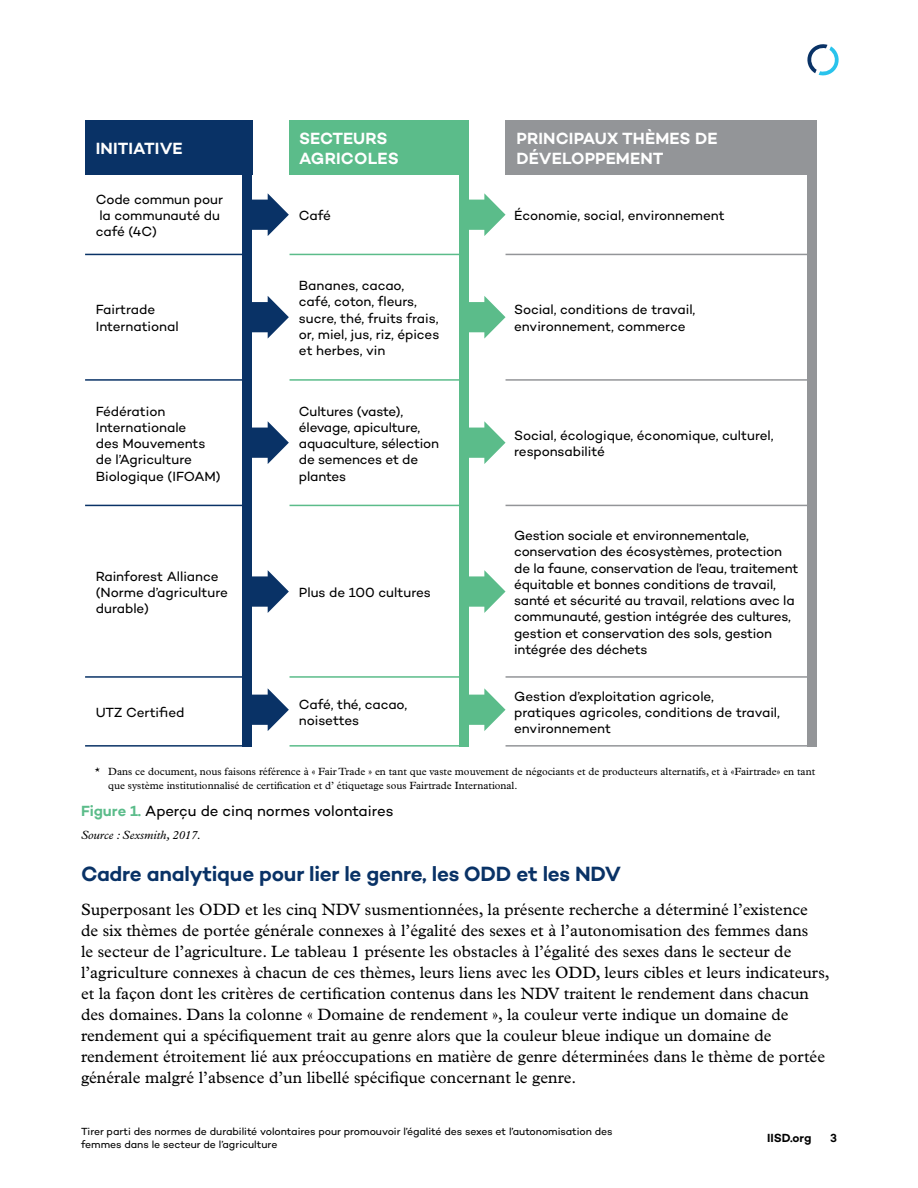
<style>
.page{position:relative;width:918px;height:1188px;background:#fff}
.page>*{position:absolute;margin:0;border:0;box-sizing:border-box;transform-origin:0 0}
.t1{font:600 21px "Campton";letter-spacing:-.015em;color:#093266}
.t2{font:16.5px/21px "Plantin MT Pro";color:#000}
.t3{font:600 16.5px/19.5px "Campton";letter-spacing:.005em;color:#fff}
.t4{font:15px "Campton";letter-spacing:-.005em;color:#000}
.t5{font:13.5px/16.2px "Campton";letter-spacing:-.01em;color:#000}
.t6{font:italic 12px "Plantin MT Pro";color:#000}
.t7{font:600 12px "Campton";letter-spacing:-.005em;color:#000}
.t8{font:10.5px/13.5px "Plantin MT Pro";color:#000}
.t9{font:10.5px/13.5px "Campton";letter-spacing:-.005em;color:#000}
.s1{font-weight:600;color:#5bbc8a}
</style>
<div class="page">
<svg style="left:807px;top:44px;width:32px;height:32px"></svg>
<div style="left:85px;top:120px;width:167px;height:54px;background:#093266"></div>
<div style="left:242px;top:120px;width:10px;height:627px;background:#093266"></div>
<div style="left:459px;top:120px;width:10px;height:627px;background:#5bbc8a"></div>
<div style="left:807px;top:120px;width:10px;height:627px;background:#939598"></div>
<div style="left:289px;top:120px;width:180px;height:54px;background:#5bbc8a"></div>
<div style="left:506px;top:120px;width:311px;height:54px;background:#939598"></div>
<svg style="left:469px;top:193px;width:37px;height:43px"></svg>
<svg style="left:469px;top:688px;width:37px;height:43px"></svg>
<svg style="left:469px;top:296px;width:37px;height:43px"></svg>
<svg style="left:469px;top:421px;width:37px;height:43px"></svg>
<svg style="left:469px;top:570px;width:37px;height:43px"></svg>
<svg style="left:252px;top:193px;width:37px;height:43px"></svg>
<svg style="left:252px;top:688px;width:37px;height:43px"></svg>
<svg style="left:252px;top:296px;width:37px;height:43px"></svg>
<svg style="left:252px;top:421px;width:37px;height:43px"></svg>
<svg style="left:252px;top:570px;width:37px;height:43px"></svg>
<hr style="left:85px;top:254px;width:162px;height:1px;background:#093266">
<hr style="left:85px;top:745px;width:162px;height:2px;background:#093266">
<hr style="left:85px;top:379px;width:162px;height:2px;background:#093266">
<hr style="left:85px;top:505px;width:162px;height:1px;background:#093266">
<hr style="left:85px;top:676px;width:162px;height:2px;background:#093266">
<hr style="left:290px;top:254px;width:174px;height:1px;background:#5bbc8a">
<hr style="left:290px;top:745px;width:174px;height:2px;background:#5bbc8a">
<hr style="left:290px;top:379px;width:174px;height:2px;background:#5bbc8a">
<hr style="left:290px;top:505px;width:174px;height:1px;background:#5bbc8a">
<hr style="left:290px;top:676px;width:174px;height:2px;background:#5bbc8a">
<hr style="left:506px;top:254px;width:306px;height:1px;background:#939598">
<hr style="left:506px;top:745px;width:306px;height:2px;background:#939598">
<hr style="left:506px;top:379px;width:306px;height:2px;background:#939598">
<hr style="left:506px;top:505px;width:306px;height:1px;background:#939598">
<hr style="left:506px;top:676px;width:306px;height:2px;background:#939598">
<p class="t3" style="left:96px;top:138px;width:88px">INITIATIVE</p>
<p class="t3" style="left:299px;top:128px;width:101px">SECTEURS<br>AGRICOLES</p>
<p class="t3" style="left:517px;top:128px;width:203px">PRINCIPAUX THÈMES DE<br>DÉVELOPPEMENT</p>
<p class="t5" style="left:96px;top:191px;width:129px">Code commun pour la communauté du café (4C)</p>
<p class="t5" style="left:96px;top:301px;width:84px">Fairtrade<br>International</p>
<p class="t5" style="left:96px;top:403px;width:127px">Fédération<br>Internationale<br>des Mouvements de l’Agriculture<br>Biologique (IFOAM)</p>
<p class="t5" style="left:96px;top:568px;width:134px">Rainforest Alliance (Norme d’agriculture durable)</p>
<p class="t5" style="left:96px;top:704px;width:90px">UTZ Certified</p>
<p class="t5" style="left:299px;top:207px;width:34px">Café</p>
<p class="t5" style="left:299px;top:277px;width:142px">Bananes, cacao,<br>café, coton, fleurs, sucre, thé, fruits frais, or, miel, jus, riz, épices et herbes, vin</p>
<p class="t5" style="left:299px;top:403px;width:142px">Cultures (vaste), élevage, apiculture, aquaculture, sélection de semences et de plantes</p>
<p class="t5" style="left:299px;top:584px;width:134px">Plus de 100 cultures</p>
<p class="t5" style="left:299px;top:696px;width:110px">Café, thé, cacao, noisettes</p>
<p class="t5" style="left:514px;top:207px;width:212px">Économie, social, environnement</p>
<p class="t5" style="left:514px;top:301px;width:183px">Social, conditions de travail, environnement, commerce</p>
<p class="t5" style="left:514px;top:427px;width:261px">Social, écologique, économique, culturel, responsabilité</p>
<p class="t5" style="left:514px;top:527px;width:286px">Gestion sociale et environnementale, conservation des écosystèmes, protection de la faune, conservation de l’eau, traitement équitable et bonnes conditions de travail, santé et sécurité au travail, relations avec la communauté, gestion intégrée des cultures, gestion et conservation des sols, gestion intégrée des déchets</p>
<p class="t5" style="left:514px;top:688px;width:267px">Gestion d’exploitation agricole,<br>pratiques agricoles, conditions de travail, environnement</p>
<p class="t8" style="left:108px;top:765px;width:709px;text-indent:-14px">* Dans ce document, nous faisons référence à « Fair Trade » en tant que vaste mouvement de négociants et de producteurs alternatifs, et à «Fairtrade» en tant que système institutionnalisé de certification et d’ étiquetage sous Fairtrade International.</p>
<p class="t4" style="left:81px;top:802px;width:314px"><span class="s1">Figure 1.</span> Aperçu de cinq normes volontaires</p>
<p class="t6" style="left:81px;top:828px;width:122px">Source : Sexsmith, 2017.</p>
<h1 class="t1" style="left:81px;top:860px;width:542px">Cadre analytique pour lier le genre, les ODD et les NDV</h1>
<p class="t2" style="left:81px;top:899px;width:750px">Superposant les ODD et les cinq NDV susmentionnées, la présente recherche a déterminé l’existence<br>de six thèmes de portée générale connexes à l’égalité des sexes et à l’autonomisation des femmes dans<br>le secteur de l’agriculture. Le tableau 1 présente les obstacles à l’égalité des sexes dans le secteur de l’agriculture connexes à chacun de ces thèmes, leurs liens avec les ODD, leurs cibles et leurs indicateurs, et la façon dont les critères de certification contenus dans les NDV traitent le rendement dans chacun des domaines. Dans la colonne « Domaine de rendement », la couleur verte indique un domaine de rendement qui a spécifiquement trait au genre alors que la couleur bleue indique un domaine de rendement étroitement lié aux préoccupations en matière de genre déterminées dans le thème de portée générale malgré l’absence d’un libellé spécifique concernant le genre.</p>
<p class="t9" style="left:81px;top:1124px;width:533px">Tirer parti des normes de durabilité volontaires pour promouvoir l’égalité des sexes et l’autonomisation des femmes dans le secteur de l’agriculture</p>
<p class="t7" style="left:767px;top:1130px;width:46px">IISD.org</p>
<p class="t7" style="left:830px;top:1130px;width:8px">3</p>
</div>
